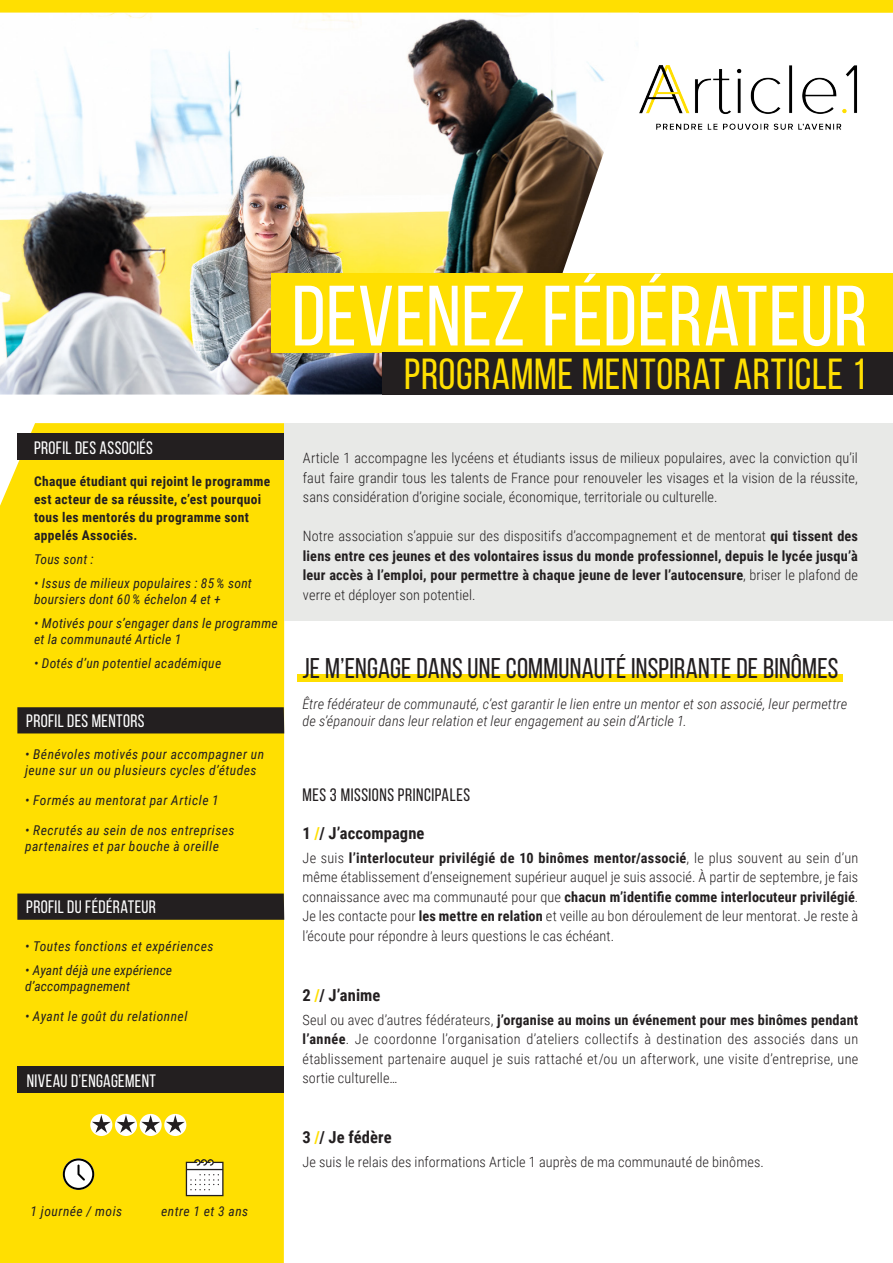
<style>
.page{position:relative;width:893px;height:1263px;background:#fff}
.page>*{position:absolute;margin:0;border:0;box-sizing:border-box;transform-origin:0 0}
.t1{font:85.35px "Bebas Neue";letter-spacing:.005em;color:#fff}
.t2{font:43.5px "Bebas Neue";letter-spacing:.015em;color:#ffdf01}
.t3{font:28.5px "Bebas Neue";letter-spacing:.005em;color:#231f20}
.t4{font:18px "Bebas Neue";letter-spacing:.02em;color:#fff}
.t5{font:18px "Bebas Neue";letter-spacing:.03em;color:#231f20}
.t6{font:700 16.5px "Roboto Condensed";letter-spacing:.005em;color:#231f20}
.t7{font:300 14.25px/19.5px "Roboto Condensed";letter-spacing:.01em;color:#231f20;text-align:justify}
.t8{font:700 14.25px/19.5px "Roboto Condensed";letter-spacing:.01em;color:#231f20;text-align:justify}
.t9{font:italic 300 14.25px/17.1px "Roboto Condensed";letter-spacing:.01em;color:#231f20}
.t10{font:italic 13.5px/16.2px "Roboto Condensed";letter-spacing:.03em;color:#231f20}
.t11{font:700 13.5px/18px "Roboto Condensed";letter-spacing:.025em;color:#231f20}
.t12{font:italic 13.5px/16.2px "Roboto Condensed";letter-spacing:.01em;color:#231f20}
.s1{font-weight:300}
.s2{color:#ffdf01}
.s3{font-weight:700}
</style>
<div class="page">
<div style="left:0;top:0;width:893px;height:13px;background:#ffdf01"></div>
<img style="left:0;top:13px;width:605px;height:382px">
<div style="left:0;top:423px;width:284px;height:840px;background:#ffdf01"></div>
<div style="left:284px;top:423px;width:609px;height:198px;background:#e8e9e7"></div>
<img style="left:639px;top:65px;width:219px;height:65px">
<div style="left:271px;top:273px;width:622px;height:79px;background:#ffdf01"></div>
<div style="left:383px;top:352px;width:510px;height:43px;background:#231f20"></div>
<div style="left:298px;top:674px;width:545px;height:7px;background:#ffdf01"></div>
<div style="left:17px;top:434px;width:267px;height:26px;background:#231f20"></div>
<div style="left:17px;top:707px;width:267px;height:26px;background:#231f20"></div>
<svg style="left:17px;top:893px;width:267px;height:27px;background:#29241e"></svg>
<div style="left:17px;top:1067px;width:267px;height:26px;background:#231f20"></div>
<svg style="left:63px;top:1158px;width:31px;height:32px"></svg>
<svg style="left:186px;top:1159px;width:37px;height:37px"></svg>
<svg style="left:90px;top:1114px;width:22px;height:22px"></svg>
<svg style="left:115px;top:1114px;width:22px;height:22px"></svg>
<svg style="left:140px;top:1114px;width:22px;height:22px"></svg>
<svg style="left:164px;top:1114px;width:22px;height:22px"></svg>
<svg style="left:117px;top:1115px;width:18px;height:18px"></svg>
<svg style="left:92px;top:1115px;width:19px;height:18px"></svg>
<svg style="left:141px;top:1115px;width:19px;height:18px"></svg>
<svg style="left:166px;top:1115px;width:19px;height:18px"></svg>
<p class="t1" style="left:292px;top:270px;width:577px">DEVENEZ FÉDÉRATEUR</p>
<p class="t2" style="left:404px;top:351px;width:464px">PROGRAMME MENTORAT ARTICLE 1</p>
<p class="t4" style="left:34px;top:438px;width:120px">PROFIL DES ASSOCIÉS</p>
<p class="t11" style="left:34px;top:471px;width:238px">Chaque étudiant qui rejoint le programme est acteur de sa réussite, c’est pourquoi tous les mentorés du programme sont appelés Associés.</p>
<p class="t10" style="left:34px;top:550px;width:61px">Tous sont :</p>
<p class="t10" style="left:34px;top:574px;width:219px">• Issus de milieux populaires : 85 % sont boursiers dont 60 % échelon 4 et +</p>
<p class="t10" style="left:34px;top:615px;width:245px">• Motivés pour s’engager dans le programme et la communauté Article 1</p>
<p class="t10" style="left:34px;top:655px;width:189px">• Dotés d’un potentiel académique</p>
<p class="t4" style="left:26px;top:711px;width:120px">PROFIL DES MENTORS</p>
<p class="t10" style="left:25px;top:745px;width:241px">• Bénévoles motivés pour accompagner un jeune sur un ou plusieurs cycles d’études</p>
<p class="t10" style="left:25px;top:792px;width:195px">• Formés au mentorat par Article 1</p>
<p class="t10" style="left:25px;top:822px;width:211px">• Recrutés au sein de nos entreprises partenaires et par bouche à oreille</p>
<p class="t4" style="left:26px;top:897px;width:131px">PROFIL DU FÉDÉRATEUR</p>
<p class="t10" style="left:25px;top:938px;width:190px">• Toutes fonctions et expériences</p>
<p class="t12" style="left:25px;top:962px;width:149px">• Ayant déjà une expérience d’accompagnement</p>
<p class="t10" style="left:25px;top:1008px;width:164px">• Ayant le goût du relationnel</p>
<p class="t4" style="left:27px;top:1071px;width:131px">NIVEAU D’ENGAGEMENT</p>
<p class="t10" style="left:31px;top:1203px;width:93px">1 journée / mois</p>
<p class="t10" style="left:161px;top:1203px;width:88px">entre 1 et 3 ans</p>
<p class="t7" style="left:303px;top:448px;width:557px">Article 1 accompagne les lycéens et étudiants issus de milieux populaires, avec la conviction qu’il faut faire grandir tous les talents de France pour renouveler les visages et la vision de la réussite, sans considération d’origine sociale, économique, territoriale ou culturelle.</p>
<p class="t8" style="left:303px;top:526px;width:557px"><span class="s1">Notre association s’appuie sur des dispositifs d’accompagnement et de mentorat</span> qui tissent des liens entre ces jeunes et des volontaires issus du monde professionnel, depuis le lycée jusqu’à leur accès à l’emploi, pour permettre à chaque jeune de lever l’autocensure<span class="s1">, briser le plafond de verre et déployer son potentiel.</span></p>
<p class="t3" style="left:302px;top:652px;width:537px">JE M’ENGAGE DANS UNE COMMUNAUTÉ INSPIRANTE DE BINÔMES</p>
<p class="t9" style="left:302px;top:695px;width:546px">Être fédérateur de communauté, c’est garantir le lien entre un mentor et son associé, leur permettre de s’épanouir dans leur relation et leur engagement au sein d’Article 1.</p>
<p class="t5" style="left:302px;top:785px;width:169px">MES 3 MISSIONS PRINCIPALES</p>
<p class="t6" style="left:302px;top:821px;width:123px">1 <span class="s2">/</span>/ J’accompagne</p>
<p class="t7" style="left:302px;top:847px;width:557px">Je suis <span class="s3">l’interlocuteur privilégié de 10 binômes mentor/associé</span>, le plus souvent au sein d’un même établissement d’enseignement supérieur auquel je suis associé. À partir de septembre, je fais connaissance avec ma communauté pour que <span class="s3">chacun m’identifie comme interlocuteur privilégié</span>.<br>Je les contacte pour <span class="s3">les mettre en relation</span> et veille au bon déroulement de leur mentorat. Je reste à l’écoute pour répondre à leurs questions le cas échéant.</p>
<p class="t6" style="left:302px;top:983px;width:79px">2 <span class="s2">/</span>/ J’anime</p>
<p class="t7" style="left:302px;top:1009px;width:557px">Seul ou avec d’autres fédérateurs, <span class="s3">j’organise au moins un événement pour mes binômes pendant l’année</span>. Je coordonne l’organisation d’ateliers collectifs à destination des associés dans un établissement partenaire auquel je suis rattaché et/ou un afterwork, une visite d’entreprise, une sortie culturelle…</p>
<p class="t6" style="left:302px;top:1126px;width:91px">3 <span class="s2">/</span>/ Je fédère</p>
<p class="t7" style="left:302px;top:1152px;width:463px">Je suis le relais des informations Article 1 auprès de ma communauté de binômes.</p>
</div>
